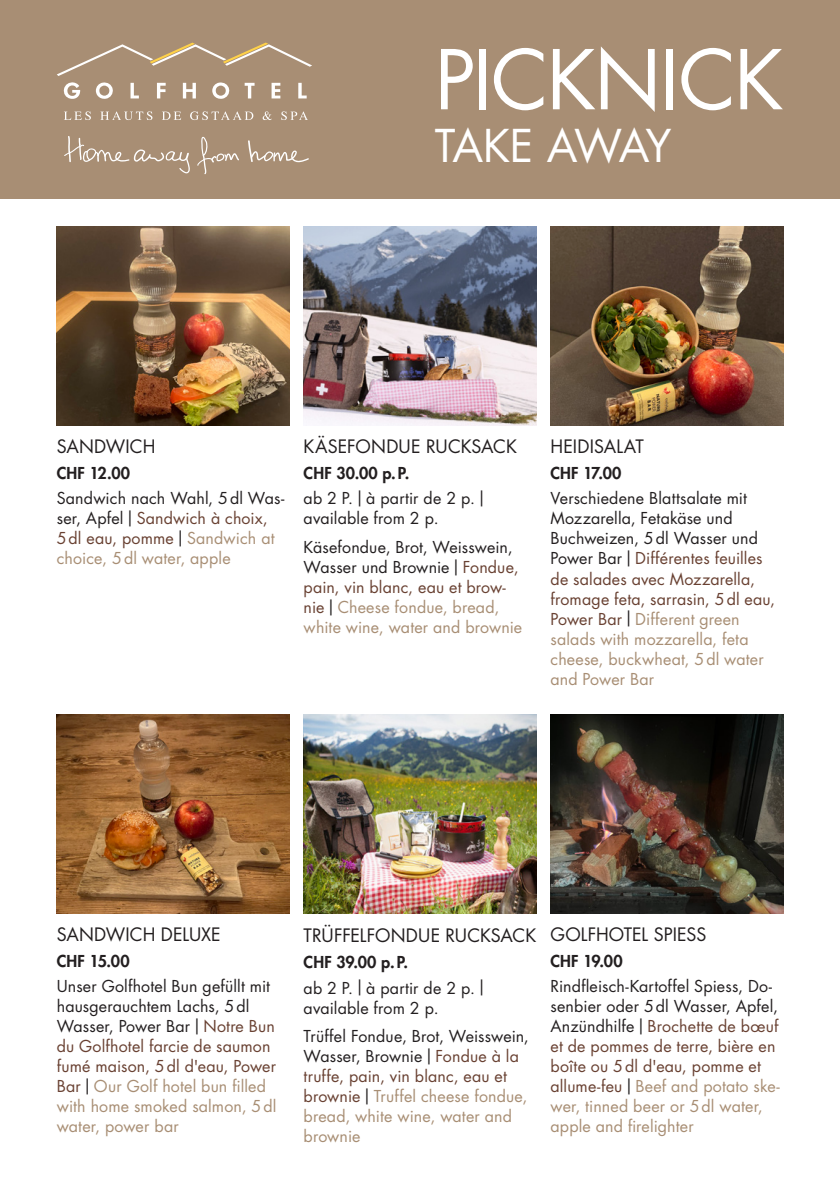
<style>
.page{position:relative;width:840px;height:1191px;background:#fff}
.page>*{position:absolute;margin:0;border:0;box-sizing:border-box;transform-origin:0 0}
.t1{font:80px "Futura Std";letter-spacing:-.015em;color:#fff}
.t2{font:44px "Futura Std";letter-spacing:-.075em;color:#fff}
.Haupttitel{font:18px "Futura Std";color:#231f20}
.Grundtext{font:16px/20px "Futura Std";letter-spacing:.01em;color:#231f20}
.Grundtext-2{font:16px/20px "Futura Std";letter-spacing:.01em;color:#694132}
.Grundtext-3{font:16px/20px "Futura Std";letter-spacing:.01em;color:#a88e74}
.Untertitel{font:800 16px "Futura Std";letter-spacing:.01em;color:#231f20}
.s1{color:#694132}
.s2{color:#a88e74}
.s3{color:#231f20}
</style>
<div class="page">
<div style="left:0;top:0;width:839px;height:198px;background:#a88e74"></div>
<svg style="left:57px;top:43px;width:255px;height:33px"></svg>
<svg style="left:63px;top:82px;width:17px;height:17px"></svg>
<svg style="left:96px;top:82px;width:17px;height:17px"></svg>
<svg style="left:130px;top:83px;width:9px;height:15px"></svg>
<svg style="left:157px;top:83px;width:8px;height:15px"></svg>
<svg style="left:183px;top:83px;width:13px;height:15px"></svg>
<svg style="left:212px;top:82px;width:18px;height:17px"></svg>
<svg style="left:244px;top:83px;width:10px;height:15px"></svg>
<svg style="left:271px;top:83px;width:9px;height:15px"></svg>
<svg style="left:298px;top:83px;width:8px;height:15px"></svg>
<svg style="left:64px;top:111px;width:27px;height:9px"></svg>
<svg style="left:100px;top:111px;width:52px;height:9px"></svg>
<svg style="left:162px;top:112px;width:19px;height:8px"></svg>
<svg style="left:190px;top:111px;width:63px;height:9px"></svg>
<svg style="left:262px;top:111px;width:10px;height:9px"></svg>
<svg style="left:281px;top:111px;width:27px;height:9px"></svg>
<svg style="left:248px;top:140px;width:61px;height:23px"></svg>
<svg style="left:64px;top:136px;width:126px;height:37px"></svg>
<svg style="left:197px;top:137px;width:42px;height:37px"></svg>
<img style="left:57px;top:227px;width:232px;height:198px">
<img style="left:303px;top:227px;width:233px;height:198px">
<img style="left:303px;top:714px;width:233px;height:199px">
<img style="left:57px;top:714px;width:232px;height:199px">
<img style="left:550px;top:227px;width:232px;height:198px">
<img style="left:550px;top:714px;width:232px;height:199px">
<p class="t1" style="left:434px;top:29px;width:349px">PICKNICK</p>
<p class="t2" style="left:434px;top:118px;width:238px">TAKE AWAY</p>
<p class="Haupttitel" style="left:57px;top:435px;width:100px">SANDWICH</p>
<p class="Untertitel" style="left:57px;top:463px;width:75px">CHF 12.00</p>
<p class="Grundtext" style="left:57px;top:489px;width:229px">Sandwich nach Wahl, 5dl Was&shy;ser, Apfel|<span class="s1">Sandwich à choix,<br>5dl eau, pomme</span>|<span class="s2">Sandwich at choice, 5dl water, apple</span></p>
<p class="Haupttitel" style="left:303px;top:435px;width:215px">KÄSEFONDUE RUCKSACK</p>
<p class="Untertitel" style="left:303px;top:463px;width:107px">CHF 30.00 p.P.</p>
<p class="Grundtext" style="left:303px;top:489px;width:184px">ab 2 P.|à partir de 2 p.| available from 2 p.</p>
<p class="Grundtext" style="left:303px;top:537px;width:220px">Käsefondue, Brot, Weisswein,<br>Wasser und Brownie|<span class="s1">Fondue, pain, vin blanc, eau et brow&shy;nie</span>|<span class="s2">Cheese fondue, bread, white wine, water and brownie</span></p>
<p class="Haupttitel" style="left:550px;top:435px;width:95px">HEIDISALAT</p>
<p class="Untertitel" style="left:550px;top:463px;width:72px">CHF 17.00</p>
<p class="Grundtext" style="left:550px;top:489px;width:226px">Verschiedene Blattsalate mit<br>Mozzarella, Fetakäse und<br>Buchweizen, 5dl Wasser und<br>Power Bar|<span class="s1">Différentes feuilles de salades avec Mozzarella, fromage feta, sarrasin, 5dl eau,<br>Power Bar</span>|<span class="s2">Different green salads with mozzarella, feta cheese, buckwheat, 5dl water and Power Bar</span></p>
<p class="Haupttitel" style="left:57px;top:922px;width:165px">SANDWICH DELUXE</p>
<p class="Untertitel" style="left:57px;top:950px;width:74px">CHF 15.00</p>
<p class="Grundtext" style="left:57px;top:976px;width:221px">Unser Golfhotel Bun gefüllt mit hausgerauchtem Lachs, 5dl<br>Wasser, Power Bar|<span class="s1">Notre Bun du Golfhotel farcie de saumon fumé maison, 5dl d'eau, Power<br>Bar</span>|<span class="s2">Our Golf hotel bun filled with home smoked salmon, 5dl water, power bar</span></p>
<p class="Haupttitel" style="left:303px;top:924px;width:234px">TRÜFFELFONDUE RUCKSACK</p>
<p class="Untertitel" style="left:303px;top:952px;width:106px">CHF 39.00 p.P.</p>
<p class="Grundtext" style="left:303px;top:978px;width:184px">ab 2 P.|à partir de 2 p.| available from 2 p.</p>
<p class="Grundtext-3" style="left:303px;top:1026px;width:227px"><span class="s3">Trüffel Fondue, Brot, Weisswein,<br>Wasser, Brownie|</span><span class="s1">Fondue à la truffe, pain, vin blanc, eau et brownie</span><span class="s3">|</span>Truffel cheese fondue, bread, white wine, water and brownie</p>
<p class="Haupttitel" style="left:550px;top:922px;width:157px">GOLFHOTEL SPIESS</p>
<p class="Untertitel" style="left:550px;top:950px;width:74px">CHF 19.00</p>
<p class="Grundtext-2" style="left:550px;top:976px;width:231px"><span class="s3">Rindfleisch-Kartoffel Spiess, Do&shy;senbier oder 5dl Wasser, Apfel,<br>Anzündhilfe|</span>Brochette de bœuf et de pommes de terre, bière en boîte ou 5dl d'eau, pomme et allume-feu<span class="s3">|</span><span class="s2">Beef and potato ske&shy;wer, tinned beer or 5dl water, apple and firelighter</span></p>
</div>
